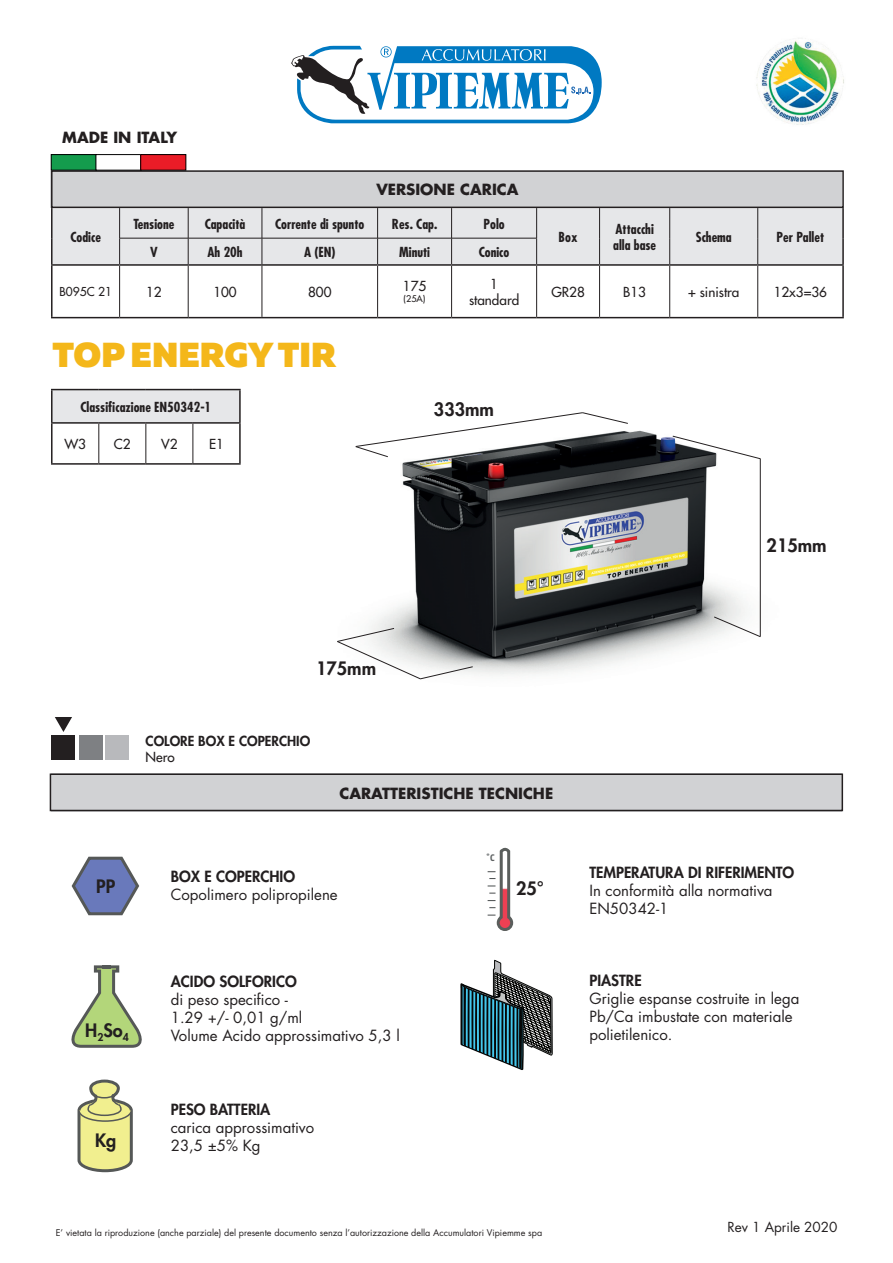
<style>
.page{position:relative;width:893px;height:1263px;background:#fff}
.page>*{position:absolute;margin:0;border:0;box-sizing:border-box;transform-origin:0 0}
.t1{font:900 34.5px "Muller";color:#f4b71a}
.t2{font:800 18px "Futura Std";color:#231f20}
.t3{font:15px/18px "Futura Std";color:#231f20}
.t4{font:800 15px "Futura Std";color:#231f20}
.t5{font:700 15px "Futura Std";color:#231f20}
.t6{font:700 condensed 13.5px/16.2px "Futura Std";color:#231f20}
.t7{font:500 13.5px/16.2px "Futura Std";color:#231f20;text-align:center}
.t8{font:800 13.5px "Futura Std";color:#231f20}
.t9{font:13.5px "Futura Std";color:#231f20}
.t10{font:500 12px "Futura Std";color:#231f20}
.t11{font:700 9.75px "Taz";color:#5d6162}
.t12{font:9px "Futura Std";color:#231f20}
.t13{font:500 9px "Futura Std";color:#231f20}
</style>
<div class="page">
<img style="left:371px;top:430px;width:389px;height:250px">
<svg style="left:337px;top:628px;width:136px;height:51px"></svg>
<svg style="left:714px;top:616px;width:47px;height:21px"></svg>
<svg style="left:672px;top:436px;width:89px;height:23px"></svg>
<hr style="left:760px;top:459px;width:1px;height:177px;background:#231f20">
<hr style="left:51px;top:317px;width:69px;height:1px;background:#231f20">
<hr style="left:120px;top:317px;width:68px;height:1px;background:#231f20">
<hr style="left:188px;top:317px;width:74px;height:1px;background:#231f20">
<hr style="left:262px;top:317px;width:116px;height:1px;background:#231f20">
<hr style="left:378px;top:317px;width:74px;height:1px;background:#231f20">
<hr style="left:452px;top:317px;width:85px;height:1px;background:#231f20">
<hr style="left:537px;top:317px;width:63px;height:1px;background:#231f20">
<hr style="left:600px;top:317px;width:70px;height:1px;background:#231f20">
<hr style="left:670px;top:317px;width:88px;height:1px;background:#231f20">
<hr style="left:758px;top:317px;width:86px;height:1px;background:#231f20">
<div style="left:53px;top:208px;width:789px;height:56px;background:#e6e7e9"></div>
<hr style="left:119px;top:266px;width:1px;height:51px;background:#231f20">
<hr style="left:188px;top:266px;width:1px;height:51px;background:#231f20">
<hr style="left:262px;top:266px;width:1px;height:51px;background:#231f20">
<hr style="left:377px;top:266px;width:1px;height:51px;background:#231f20">
<hr style="left:451px;top:266px;width:1px;height:51px;background:#231f20">
<hr style="left:536px;top:266px;width:1px;height:51px;background:#231f20">
<hr style="left:599px;top:266px;width:1px;height:51px;background:#231f20">
<hr style="left:669px;top:266px;width:1px;height:51px;background:#231f20">
<hr style="left:757px;top:266px;width:1px;height:51px;background:#231f20">
<hr style="left:51px;top:208px;width:2px;height:30px;background:#231f20">
<hr style="left:51px;top:238px;width:2px;height:26px;background:#231f20">
<hr style="left:51px;top:266px;width:2px;height:51px;background:#231f20">
<hr style="left:842px;top:208px;width:2px;height:30px;background:#231f20">
<hr style="left:842px;top:238px;width:2px;height:26px;background:#231f20">
<hr style="left:842px;top:266px;width:2px;height:51px;background:#231f20">
<hr style="left:51px;top:264px;width:69px;height:2px;background:#231f20">
<hr style="left:120px;top:264px;width:68px;height:2px;background:#231f20">
<hr style="left:188px;top:264px;width:74px;height:2px;background:#231f20">
<hr style="left:262px;top:264px;width:116px;height:2px;background:#231f20">
<hr style="left:378px;top:264px;width:74px;height:2px;background:#231f20">
<hr style="left:452px;top:264px;width:85px;height:2px;background:#231f20">
<hr style="left:537px;top:264px;width:63px;height:2px;background:#231f20">
<hr style="left:600px;top:264px;width:70px;height:2px;background:#231f20">
<hr style="left:670px;top:264px;width:88px;height:2px;background:#231f20">
<hr style="left:758px;top:264px;width:86px;height:2px;background:#231f20">
<img style="left:756px;top:38px;width:88px;height:87px">
<div style="left:50px;top:171px;width:792px;height:36px;background:#d1d2d4"></div>
<div style="left:51px;top:773px;width:790px;height:38px;background:#d1d2d4"></div>
<svg style="left:71px;top:965px;width:71px;height:83px"></svg>
<div style="left:51px;top:170px;width:793px;height:38px;border:2px solid #231f20"></div>
<div style="left:50px;top:773px;width:793px;height:38px;border:2px solid #231f20"></div>
<svg style="left:71px;top:856px;width:68px;height:60px"></svg>
<svg style="left:77px;top:1079px;width:56px;height:94px"></svg>
<div style="left:51px;top:154px;width:45px;height:16px;background:#149c4d"></div>
<div style="left:51px;top:154px;width:46px;height:16px;border:1px solid #000001"></div>
<div style="left:96px;top:154px;width:45px;height:16px;border:1px solid #000001"></div>
<div style="left:141px;top:154px;width:45px;height:16px;background:#ea1c27"></div>
<div style="left:140px;top:154px;width:46px;height:16px;border:1px solid #000001"></div>
<svg style="left:291px;top:46px;width:311px;height:77px"></svg>
<svg style="left:460px;top:847px;width:93px;height:223px"></svg>
<div style="left:52px;top:736px;width:23px;height:24px;background:#231f20"></div>
<div style="left:79px;top:736px;width:23px;height:24px;background:#7e8083"></div>
<div style="left:106px;top:736px;width:23px;height:24px;background:#b8b9bc"></div>
<svg style="left:55px;top:717px;width:17px;height:15px"></svg>
<div style="left:52px;top:390px;width:188px;height:33px;background:#e6e7e9"></div>
<hr style="left:51px;top:463px;width:48px;height:2px;background:#231f20">
<hr style="left:99px;top:463px;width:47px;height:2px;background:#231f20">
<hr style="left:146px;top:463px;width:47px;height:2px;background:#231f20">
<hr style="left:193px;top:463px;width:48px;height:2px;background:#231f20">
<hr style="left:99px;top:424px;width:1px;height:39px;background:#231f20">
<hr style="left:146px;top:424px;width:1px;height:39px;background:#231f20">
<hr style="left:193px;top:424px;width:1px;height:39px;background:#231f20">
<hr style="left:51px;top:390px;width:2px;height:32px;background:#231f20">
<hr style="left:51px;top:424px;width:2px;height:39px;background:#231f20">
<hr style="left:51px;top:422px;width:48px;height:2px;background:#231f20">
<hr style="left:99px;top:422px;width:47px;height:2px;background:#231f20">
<hr style="left:146px;top:422px;width:47px;height:2px;background:#231f20">
<hr style="left:193px;top:422px;width:48px;height:2px;background:#231f20">
<hr style="left:239px;top:390px;width:2px;height:32px;background:#231f20">
<hr style="left:239px;top:424px;width:2px;height:39px;background:#231f20">
<hr style="left:51px;top:389px;width:48px;height:1px;background:#231f20">
<hr style="left:99px;top:389px;width:47px;height:1px;background:#231f20">
<hr style="left:146px;top:389px;width:47px;height:1px;background:#231f20">
<hr style="left:193px;top:389px;width:48px;height:1px;background:#231f20">
<svg style="left:355px;top:412px;width:273px;height:45px"></svg>
<p class="t5" style="left:62px;top:127px;width:116px">MADE IN ITALY</p>
<p class="t5" style="left:376px;top:180px;width:144px">VERSIONE CARICA</p>
<p class="t6" style="left:70px;top:229px;width:32px">Codice</p>
<p class="t6" style="left:133px;top:216px;width:42px">Tensione</p>
<p class="t6" style="left:205px;top:216px;width:42px">Capacità</p>
<p class="t6" style="left:275px;top:216px;width:91px">Corrente di spunto</p>
<p class="t6" style="left:392px;top:216px;width:47px">Res. Cap.</p>
<p class="t6" style="left:483px;top:216px;width:23px">Polo</p>
<p class="t6" style="left:150px;top:244px;width:9px">V</p>
<p class="t6" style="left:208px;top:244px;width:37px">Ah 20h</p>
<p class="t6" style="left:304px;top:244px;width:33px">A (EN)</p>
<p class="t6" style="left:399px;top:244px;width:32px">Minuti</p>
<p class="t6" style="left:479px;top:244px;width:32px">Conico</p>
<p class="t6" style="left:559px;top:229px;width:20px">Box</p>
<p class="t6" style="left:613px;top:221px;width:45px">Attacchi alla base</p>
<p class="t6" style="left:696px;top:229px;width:37px">Schema</p>
<p class="t6" style="left:777px;top:229px;width:49px">Per Pallet</p>
<p class="t10" style="left:59px;top:284px;width:54px">B095C 21</p>
<p class="t7" style="left:146px;top:284px;width:17px">12</p>
<p class="t7" style="left:213px;top:284px;width:25px">100</p>
<p class="t7" style="left:308px;top:284px;width:25px">800</p>
<p class="t7" style="left:403px;top:278px;width:25px">175</p>
<p class="t13" style="left:404px;top:293px;width:23px">(25A)</p>
<p class="t7" style="left:469px;top:276px;width:52px">1 standard</p>
<p class="t7" style="left:551px;top:284px;width:35px">GR28</p>
<p class="t7" style="left:623px;top:284px;width:24px">B13</p>
<p class="t7" style="left:688px;top:284px;width:53px">+ sinistra</p>
<p class="t7" style="left:774px;top:284px;width:55px">12x3=36</p>
<h1 class="t1" style="left:53px;top:332px;width:285px">TOP ENERGY TIR</h1>
<p class="t6" style="left:80px;top:399px;width:132px">Classificazione EN50342-1</p>
<p class="t7" style="left:64px;top:436px;width:23px">W3</p>
<p class="t7" style="left:114px;top:436px;width:18px">C2</p>
<p class="t7" style="left:161px;top:436px;width:18px">V2</p>
<p class="t7" style="left:209px;top:436px;width:16px">E1</p>
<p class="t2" style="left:434px;top:398px;width:62px">333mm</p>
<p class="t2" style="left:767px;top:534px;width:62px">215mm</p>
<p class="t2" style="left:316px;top:657px;width:62px">175mm</p>
<p class="t8" style="left:146px;top:732px;width:166px">COLORE BOX E COPERCHIO</p>
<p class="t7" style="left:146px;top:749px;width:31px">Nero</p>
<p class="t5" style="left:339px;top:783px;width:215px">CARATTERISTICHE TECNICHE</p>
<p class="t2" style="left:96px;top:875px;width:21px">PP</p>
<p class="t2" style="left:85px;top:1018px;width:45px">H<sub>2</sub>So<sub>4</sub></p>
<p class="t2" style="left:95px;top:1129px;width:23px">Kg</p>
<p class="t4" style="left:171px;top:867px;width:126px">BOX E COPERCHIO</p>
<p class="t3" style="left:171px;top:885px;width:168px">Copolimero polipropilene</p>
<p class="t4" style="left:171px;top:972px;width:127px">ACIDO SOLFORICO</p>
<p class="t3" style="left:171px;top:990px;width:231px">di peso specifico -<br>1.29 +/- 0,01 g/ml<br>Volume Acido approssimativo 5,3 l</p>
<p class="t4" style="left:171px;top:1099px;width:101px">PESO BATTERIA</p>
<p class="t3" style="left:171px;top:1118px;width:145px">carica approssimativo<br>23,5 ±5% Kg</p>
<p class="t11" style="left:486px;top:852px;width:10px">˚C</p>
<p class="t2" style="left:516px;top:876px;width:30px">25°</p>
<p class="t12" style="left:56px;top:1227px;width:488px">E’ vietata la riproduzione (anche parziale) del presente documento senza l’autorizzazione della Accumulatori Vipiemme spa</p>
<p class="t4" style="left:589px;top:863px;width:206px">TEMPERATURA DI RIFERIMENTO</p>
<p class="t3" style="left:589px;top:882px;width:185px">In conformità alla normativa<br>EN50342-1</p>
<p class="t4" style="left:589px;top:971px;width:54px">PIASTRE</p>
<p class="t3" style="left:589px;top:990px;width:211px">Griglie espanse costruite in lega<br>Pb/Ca imbustate con materiale polietilenico.</p>
<p class="t9" style="left:727px;top:1219px;width:111px">Rev 1 Aprile 2020</p>
</div>
